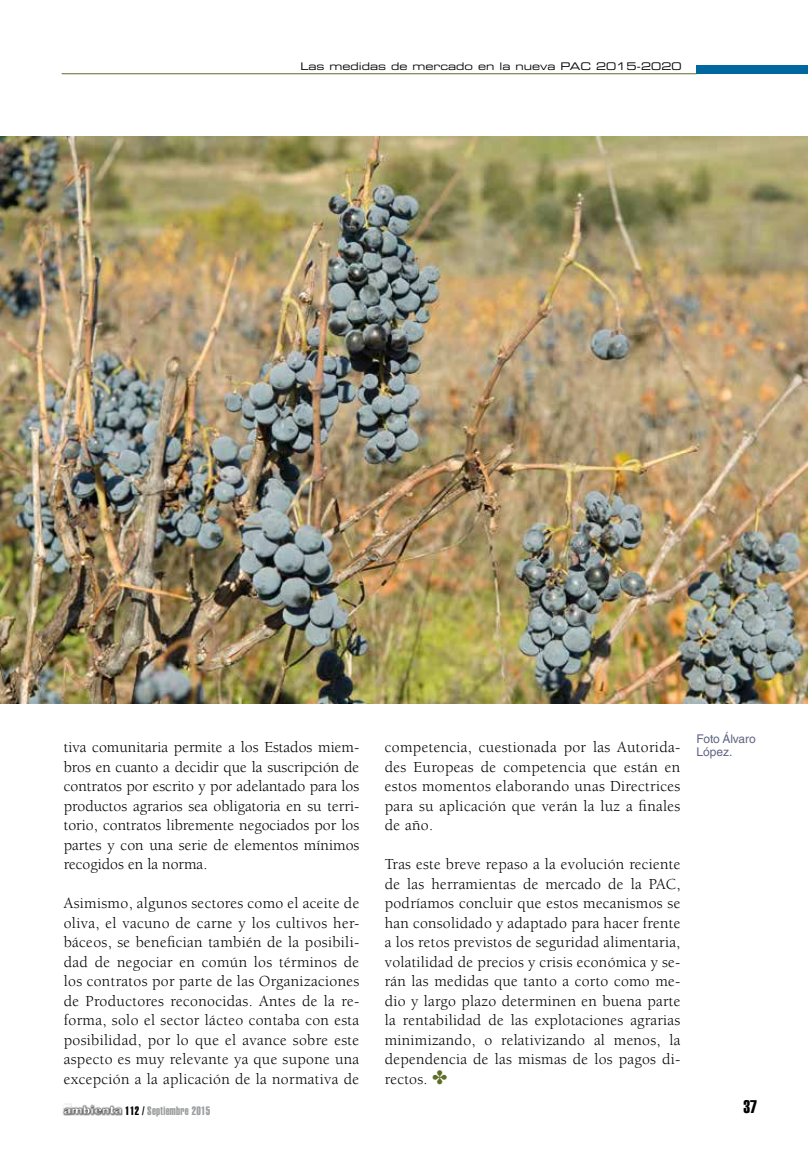
<style>
.page{position:relative;width:808px;height:1149px;background:#fff}
.page>*{position:absolute;margin:0;border:0;box-sizing:border-box;transform-origin:0 0}
.t1{font:18px "Helvetica LT Std Extra Comp";color:#000}
.t2{font:15.75px/19.5px "Berkeley Std";letter-spacing:.015em;color:#000;text-align:justify}
.t3{font:12px "Helvetica LT Std Extra Comp";letter-spacing:.025em;color:#9c9e9f}
.t4{font:12px/13.5px "Helvetica LT Std";color:#5f6581}
.t5{font:10.5px "Eurostile LT Std Ex 2";color:#000}
.s1{color:#5f6d27}
.s2{color:#000}
</style>
<div class="page">
<div style="left:696px;top:65px;width:112px;height:9px;background:#00689e"></div>
<hr style="left:62px;top:73px;width:635px;height:1px;background:#5f6d27">
<img style="left:62px;top:1103px;width:61px;height:13px">
<img style="left:0;top:136px;width:808px;height:567px">
<p class="t5" style="left:300px;top:59px;width:383px">Las medidas de mercado en la nueva PAC 2015-2020</p>
<p class="t2" style="left:64px;top:737px;width:297px">tiva comunitaria permite a los Estados miem&shy;bros en cuanto a decidir que la suscripción de contratos por escrito y por adelantado para los productos agrarios sea obligatoria en su terri&shy;torio, contratos libremente negociados por los partes y con una serie de elementos mínimos recogidos en la norma.</p>
<p class="t2" style="left:64px;top:893px;width:297px">Asimismo, algunos sectores como el aceite de oliva, el vacuno de carne y los cultivos her&shy;báceos, se benefician también de la posibili&shy;dad de negociar en común los términos de los contratos por parte de las Organizaciones de Productores reconocidas. Antes de la re&shy;forma, solo el sector lácteo contaba con esta posibilidad, por lo que el avance sobre este aspecto es muy relevante ya que supone una excepción a la aplicación de la normativa de</p>
<p class="t2" style="left:385px;top:737px;width:297px">competencia, cuestionada por las Autorida&shy;des Europeas de competencia que están en estos momentos elaborando unas Directrices para su aplicación que verán la luz a finales de año.</p>
<p class="t2" style="left:385px;top:854px;width:297px">Tras este breve repaso a la evolución reciente de las herramientas de mercado de la PAC, podríamos concluir que estos mecanismos se han consolidado y adaptado para hacer frente a los retos previstos de seguridad alimentaria, volatilidad de precios y crisis económica y se&shy;rán las medidas que tanto a corto como me&shy;dio y largo plazo determinen en buena parte la rentabilidad de las explotaciones agrarias minimizando, o relativizando al menos, la dependencia de las mismas de los pagos di&shy;rectos. <span class="s1">✤</span></p>
<p class="t4" style="left:696px;top:731px;width:61px">Foto Álvaro<br>López.</p>
<p class="t3" style="left:125px;top:1103px;width:87px"><span class="s2">112 /</span> Septiembre 2015</p>
<p class="t1" style="left:744px;top:1095px;width:15px">37</p>
</div>
